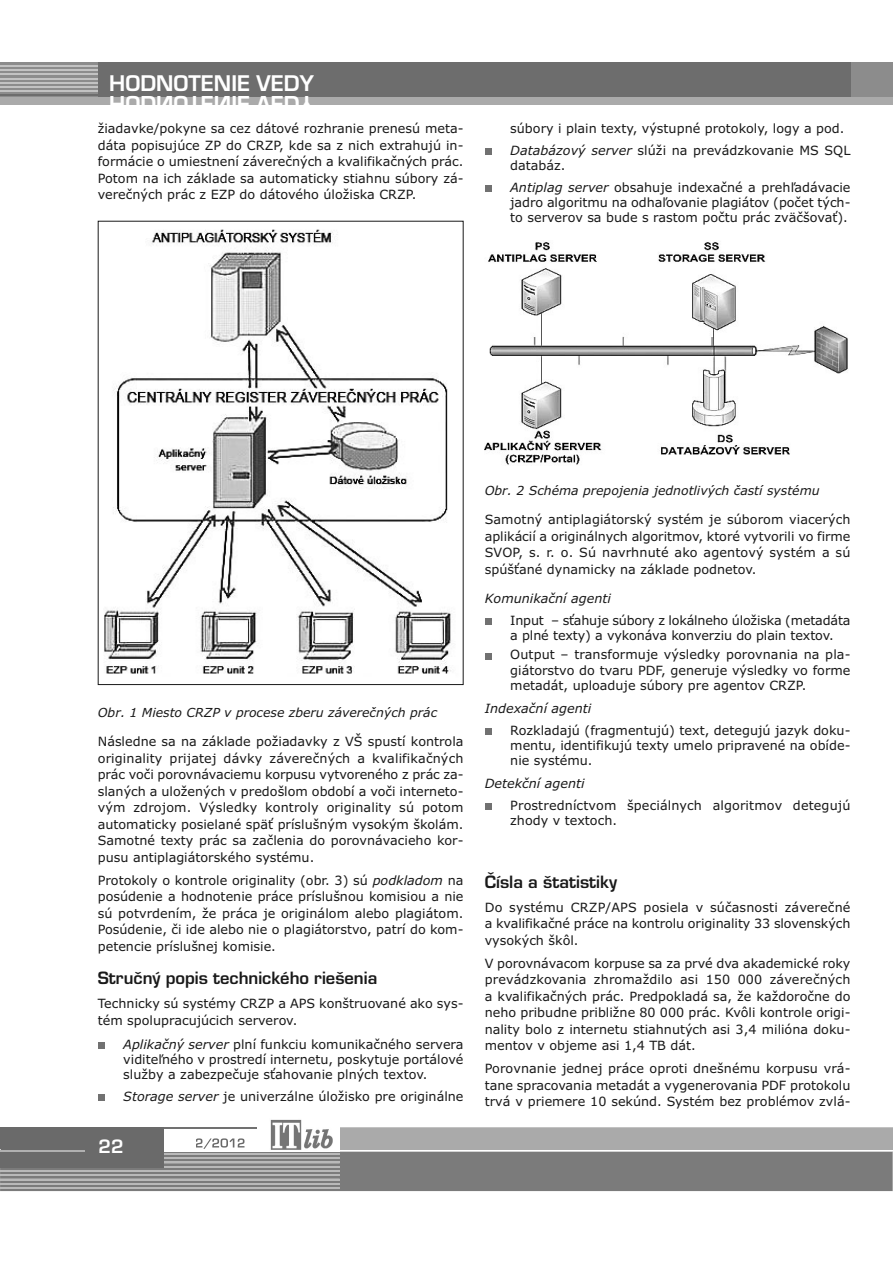
<style>
.page{position:relative;width:893px;height:1263px;background:#fff}
.page>*{position:absolute;margin:0;border:0;box-sizing:border-box;transform-origin:0 0}
.t1{font:21px "Euromode CE Bold";color:#fff}
.t2{font:18px "Euromode CE Bold";color:#fff}
.t3{font:16.5px "Euromode CE Bold";color:#191919}
.t4{font:12.75px/16.5px "Verdana";color:#191919;text-align:justify}
.t5{font:italic 12.75px "Verdana";color:#191919}
.t6{font:italic 12.45px "Verdana";color:#191919}
.s1{font-style:italic}
</style>
<div class="page">
<div style="left:0;top:62px;width:893px;height:43px;background:#aaa"></div>
<div style="left:0;top:62px;width:893px;height:34px;background:#8c8c8c"></div>
<div style="left:98px;top:62px;width:752px;height:34px;background:#6d6d6d"></div>
<hr style="left:0;top:95px;width:98px;height:1px;background:#6d6d6d">
<hr style="left:0;top:91px;width:98px;height:1px;background:#c2c2c2">
<hr style="left:0;top:86px;width:98px;height:2px;background:#c2c2c2">
<hr style="left:0;top:82px;width:98px;height:2px;background:#c2c2c2">
<hr style="left:0;top:78px;width:98px;height:1px;background:#c2c2c2">
<hr style="left:0;top:74px;width:98px;height:1px;background:#c2c2c2">
<hr style="left:0;top:69px;width:98px;height:2px;background:#c2c2c2">
<hr style="left:0;top:65px;width:98px;height:2px;background:#c2c2c2">
<svg style="left:340px;top:1127px;width:553px;height:64px;background:#acacac"></svg>
<hr style="left:0;top:1150px;width:893px;height:1px;background:#fff">
<hr style="left:164px;top:1127px;width:93px;height:2px;background:#717171">
<img style="left:270px;top:1119px;width:62px;height:19px">
<svg style="left:0;top:1138px;width:892px;height:53px;background:#8e8e8e"></svg>
<hr style="left:0;top:1187px;width:340px;height:2px;background:#b9b9b9">
<hr style="left:0;top:1183px;width:340px;height:1px;background:#b9b9b9">
<hr style="left:0;top:1179px;width:340px;height:1px;background:#b9b9b9">
<hr style="left:0;top:1174px;width:340px;height:2px;background:#b9b9b9">
<hr style="left:0;top:1170px;width:340px;height:2px;background:#b9b9b9">
<hr style="left:0;top:1166px;width:340px;height:1px;background:#b9b9b9">
<hr style="left:0;top:1162px;width:340px;height:1px;background:#b9b9b9">
<hr style="left:0;top:1157px;width:340px;height:2px;background:#b9b9b9">
<hr style="left:0;top:1153px;width:340px;height:2px;background:#b9b9b9">
<div style="left:0;top:1127px;width:164px;height:41px;background:#6a6a6a"></div>
<hr style="left:0;top:1150px;width:84px;height:1px;background:#b0b0b0">
<div style="left:99px;top:1042px;width:6px;height:7px;background:#717171"></div>
<div style="left:99px;top:1094px;width:6px;height:7px;background:#717171"></div>
<div style="left:485px;top:148px;width:7px;height:7px;background:#717171"></div>
<div style="left:485px;top:185px;width:7px;height:7px;background:#717171"></div>
<div style="left:485px;top:618px;width:7px;height:7px;background:#717171"></div>
<div style="left:485px;top:653px;width:7px;height:6px;background:#717171"></div>
<div style="left:485px;top:728px;width:7px;height:7px;background:#717171"></div>
<div style="left:485px;top:803px;width:7px;height:7px;background:#717171"></div>
<img style="left:97px;top:220px;width:367px;height:465px">
<img style="left:485px;top:242px;width:363px;height:223px">
<h1 class="t1" style="left:109px;top:73px;width:206px">HHOODDNNOOTTEENNIIEE VVEEDDYY</h1>
<p class="t4" style="left:98px;top:120px;width:367px">žiadavke/pokyne sa cez dátové rozhranie prenesú meta&shy;dáta popisujúce ZP do CRZP, kde sa z nich extrahujú in&shy;formácie o umiestnení záverečných a kvalifikačných prác.<br>Potom na ich základe sa automaticky stiahnu súbory zá&shy;verečných prác z EZP do dátového úložiska CRZP.</p>
<p class="t4" style="left:510px;top:118px;width:342px;line-height:21.8px">súbory i plain texty, výstupné protokoly, logy a pod.<br><span class="s1">Databázový server</span> slúži na prevádzkovanie MS SQL</p>
<p class="t4" style="left:510px;top:155px;width:342px;line-height:21.8px">databáz.<br><span class="s1">Antiplag server</span> obsahuje indexačné a prehľadávacie</p>
<p class="t4" style="left:510px;top:195px;width:342px;line-height:15.3px">jadro algoritmu na odhaľovanie plagiátov (počet tých&shy;to serverov sa bude s rastom počtu prác zväčšovať).</p>
<p class="t6" style="left:98px;top:705px;width:341px">Obr. 1 Miesto CRZP v procese zberu záverečných prác</p>
<p class="t4" style="left:98px;top:734px;width:367px">Následne sa na základe požiadavky z VŠ spustí kontrola originality prijatej dávky záverečných a kvalifikačných prác voči porovnávaciemu korpusu vytvoreného z prác za&shy;slaných a uložených v predošlom období a voči interneto&shy;vým zdrojom. Výsledky kontroly originality sú potom automaticky posielané späť príslušným vysokým školám.<br>Samotné texty prác sa začlenia do porovnávacieho kor&shy;pusu antiplagiátorského systému.</p>
<p class="t4" style="left:98px;top:872px;width:367px">Protokoly o kontrole originality (obr. 3) sú <span class="s1">podkladom</span> na posúdenie a hodnotenie práce príslušnou komisiou a nie sú potvrdením, že práca je originálom alebo plagiátom.<br>Posúdenie, či ide alebo nie o plagiátorstvo, patrí do kom&shy;petencie príslušnej komisie.</p>
<p class="t3" style="left:98px;top:968px;width:281px">Stručný popis technického riešenia</p>
<p class="t4" style="left:98px;top:996px;width:367px">Technicky sú systémy CRZP a APS konštruované ako sys&shy;tém spolupracujúcich serverov.</p>
<p class="t4" style="left:123px;top:1036px;width:342px;line-height:15.3px"><span class="s1">Aplikačný server</span> plní funkciu komunikačného servera viditeľného v prostredí internetu, poskytuje portálové služby a zabezpečuje sťahovanie plných textov.</p>
<p class="t4" style="left:123px;top:1088px;width:342px"><span class="s1">Storage server</span> je univerzálne úložisko pre originálne</p>
<h2 class="t2" style="left:98px;top:1135px;width:27px">22</h2>
<p class="t6" style="left:485px;top:483px;width:336px">Obr. 2 Schéma prepojenia jednotlivých častí systému</p>
<p class="t4" style="left:485px;top:511px;width:367px">Samotný antiplagiátorský systém je súborom viacerých aplikácií a originálnych algoritmov, ktoré vytvorili vo firme SVOP, s. r. o. Sú navrhnuté ako agentový systém a sú spúšťané dynamicky na základe podnetov.</p>
<p class="t5" style="left:485px;top:591px;width:128px">Komunikační agenti</p>
<p class="t4" style="left:510px;top:612px;width:342px;line-height:15.3px">Input – sťahuje súbory z lokálneho úložiska (metadáta a plné texty) a vykonáva konverziu do plain textov.</p>
<p class="t4" style="left:510px;top:647px;width:342px;line-height:15.3px">Output – transformuje výsledky porovnania na pla&shy;giátorstvo do tvaru PDF, generuje výsledky vo forme metadát, uploaduje súbory pre agentov CRZP.</p>
<p class="t5" style="left:485px;top:701px;width:108px">Indexační agenti</p>
<p class="t4" style="left:510px;top:722px;width:342px;line-height:15.3px">Rozkladajú (fragmentujú) text, detegujú jazyk doku&shy;mentu, identifikujú texty umelo pripravené na obíde&shy;nie systému.</p>
<p class="t5" style="left:485px;top:776px;width:101px">Detekční agenti</p>
<p class="t4" style="left:510px;top:798px;width:342px;line-height:15.3px">Prostredníctvom špeciálnych algoritmov detegujú zhody v textoch.</p>
<p class="t3" style="left:485px;top:872px;width:134px">Čísla a štatistiky</p>
<p class="t4" style="left:485px;top:899px;width:367px">Do systému CRZP/APS posiela v súčasnosti záverečné a kvalifikačné práce na kontrolu originality 33 slovenských vysokých škôl.</p>
<p class="t4" style="left:485px;top:955px;width:367px">V porovnávacom korpuse sa za prvé dva akademické roky prevádzkovania zhromaždilo asi 150 000 záverečných a kvalifikačných prác. Predpokladá sa, že každoročne do neho pribudne približne 80 000 prác. Kvôli kontrole origi&shy;nality bolo z internetu stiahnutých asi 3,4 milióna doku&shy;mentov v objeme asi 1,4 TB dát.</p>
<p class="t4" style="left:485px;top:1060px;width:367px">Porovnanie jednej práce oproti dnešnému korpusu vrá&shy;tane spracovania metadát a vygenerovania PDF protokolu trvá v priemere 10 sekúnd. Systém bez problémov zvlá-</p>
</div>
